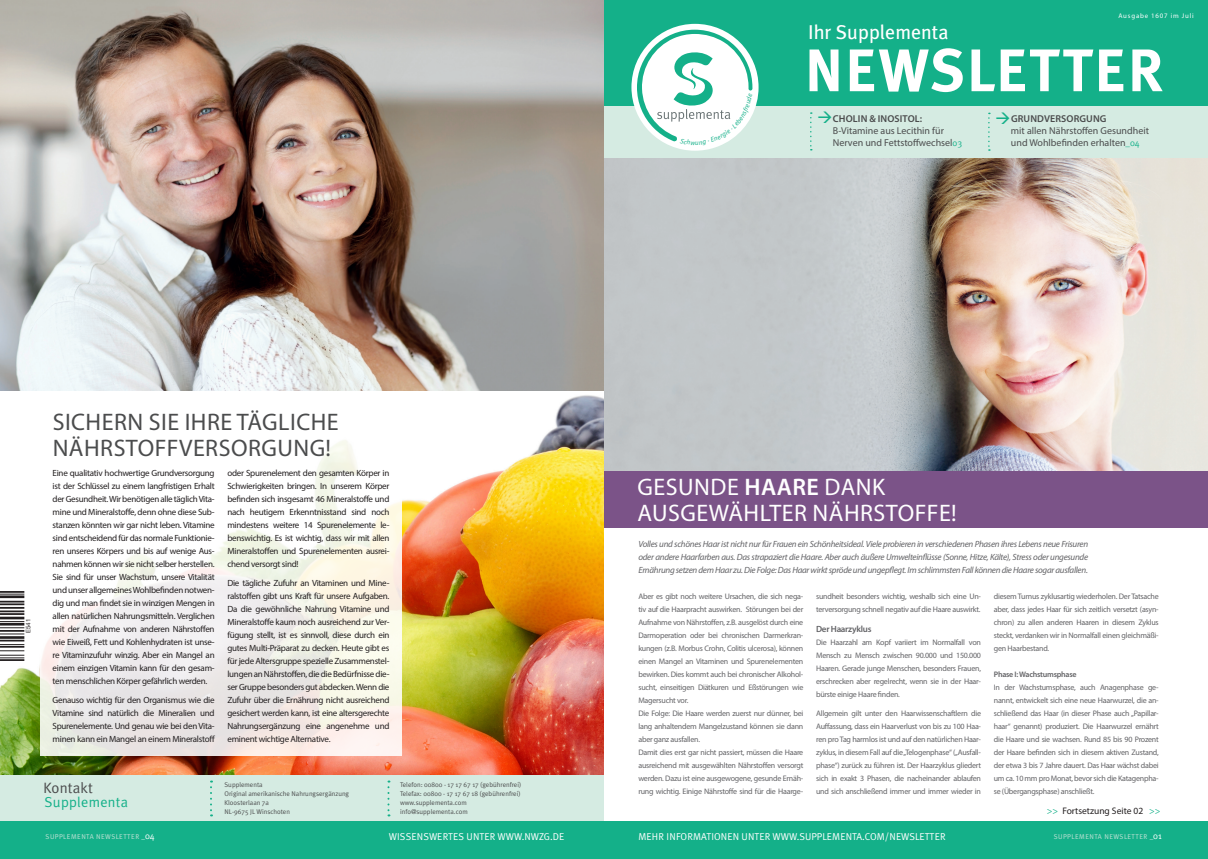
<style>
.page{position:relative;width:1208px;height:859px;background:#fff}
.page>*{position:absolute;margin:0;border:0;box-sizing:border-box;transform-origin:0 0}
.t1{font:700 60px "Meta Plus";letter-spacing:.02em;color:#fff}
.t2{font:24px "Myriad Pro";letter-spacing:.02em;color:#4b4c4d}
.t3{font:24px "Myriad Pro";letter-spacing:.02em;color:#fff}
.t4{font:20px "Meta Plus";color:#fff}
.t5{font:15px "Meta Plus Normal";letter-spacing:.01em;color:#4b4c4d}
.t6{font:14.4px "Meta Plus Normal";letter-spacing:.02em;color:#14b089}
.t7{font:10px "Myriad Pro";color:#4b4c4d}
.t8{font:10px "Meta Plus Normal";letter-spacing:.005em;color:#fff}
.t9{font:600 10px "Myriad Pro";letter-spacing:.01em;color:#4b4c4d}
.Copy{font:9.5px "Myriad Pro";color:#231f20}
.Copy-2{font:9px/13px "Myriad Pro";letter-spacing:-.03em;color:#231f20;text-align:justify}
.Copy-3{font:italic 9px/13px "Myriad Pro";letter-spacing:-.03em;color:#636366;text-align:justify}
.Copy-4{font:600 9px "Myriad Pro";letter-spacing:-.03em;color:#636366}
.Copy-5{font:8px/13px "Myriad Pro";letter-spacing:-.03em;color:#636366;text-align:justify}
.Copy-6{font:600 8px "Myriad Pro";letter-spacing:-.03em;color:#636366}
.Subline_10_5_pt{font:7px "Meta Plus Normal";letter-spacing:.06em;color:#c1e2d5}
.t10{font:6.8px "Meta Plus Normal";color:#4b4c4d}
.t11{font:6.8px "Myriad Pro";letter-spacing:.12em;color:#fff}
.t12{font:6.2px "Helvetica Neue";color:#231f20}
.s1{font-family:"Meta Plus Normal";font-size:9px;color:#14b089}
.s2{font-weight:600}
.s3{color:#14b089}
.s4{color:#fff}
.s5{font-size:9px;color:#fff}
</style>
<div class="page">
<img style="left:604px;top:157px;width:604px;height:314px">
<img style="left:0;top:0;width:604px;height:775px">
<div style="left:0;top:775px;width:604px;height:52px;background:#d5ebe2"></div>
<div style="left:0;top:821px;width:1208px;height:38px;background:#14b089"></div>
<div style="left:604px;top:105px;width:604px;height:52px;background:#d5ebe2"></div>
<div style="left:604px;top:0;width:604px;height:105px;background:#14b089"></div>
<svg style="left:988px;top:113px;width:2px;height:38px"></svg>
<svg style="left:810px;top:112px;width:2px;height:38px"></svg>
<div style="left:604px;top:471px;width:604px;height:56px;background:#7b5388"></div>
<svg style="left:40px;top:404px;width:362px;height:351px"></svg>
<hr style="left:0;top:659px;width:24px;height:2px;background:#231f20">
<svg style="left:0;top:640px;width:24px;height:18px"></svg>
<hr style="left:0;top:636px;width:24px;height:3px;background:#231f20">
<svg style="left:0;top:621px;width:24px;height:13px"></svg>
<hr style="left:0;top:617px;width:24px;height:2px;background:#231f20">
<hr style="left:0;top:613px;width:24px;height:2px;background:#231f20">
<hr style="left:0;top:610px;width:24px;height:2px;background:#231f20">
<hr style="left:0;top:607px;width:24px;height:2px;background:#231f20">
<hr style="left:0;top:603px;width:24px;height:2px;background:#231f20">
<svg style="left:0;top:601px;width:24px;height:1px"></svg>
<hr style="left:0;top:595px;width:24px;height:3px;background:#231f20">
<svg style="left:0;top:594px;width:24px;height:1px"></svg>
<hr style="left:0;top:591px;width:24px;height:2px;background:#231f20">
<svg style="left:210px;top:780px;width:2px;height:36px"></svg>
<svg style="left:387px;top:780px;width:2px;height:36px"></svg>
<svg style="left:630px;top:23px;width:130px;height:128px"></svg>
<p class="t11" style="left:1118px;top:12px;width:77px">Ausgabe 1607 im Juli</p>
<p class="t1" style="left:804px;top:36px;width:361px">NEWSLETTER</p>
<p class="t4" style="left:808px;top:20px;width:142px">Ihr Supplementa</p>
<p class="t9" style="left:833px;top:112px;width:91px">CHOLIN &amp; INOSITOL:</p>
<p class="t7" style="left:833px;top:124px;width:113px">B-Vitamine aus Lecithin für</p>
<p class="t7" style="left:833px;top:136px;width:131px">Nerven und Fettstoffwechsel<span class="s1">03</span></p>
<p class="t9" style="left:1011px;top:112px;width:97px">GRUNDVERSORGUNG</p>
<p class="t7" style="left:1011px;top:124px;width:140px">mit allen Nährstoffen Gesundheit</p>
<p class="t7" style="left:1011px;top:136px;width:130px">und Wohlbefinden erhalten<span class="s1">_04</span></p>
<p class="t12" style="left:24px;top:633px;width:16px;rotate:-90deg">E541</p>
<p class="t2" style="left:53px;top:407px;width:287px">SICHERN SIE IHRE TÄGLICHE</p>
<p class="t2" style="left:53px;top:433px;width:280px">NÄHRSTOFFVERSORGUNG!</p>
<p class="Copy-2" style="left:53px;top:466px;width:164px">Eine qualitativ hochwertige Grundversorgung ist der Schlüssel zu einem langfristigen Erhalt der Gesundheit. Wir benötigen alle täglich Vita&shy;mine und Mineralstoffe, denn ohne diese Sub&shy;stanzen könnten wir gar nicht leben. Vitamine sind entscheidend für das normale Funktionie&shy;ren unseres Körpers und bis auf wenige Aus&shy;nahmen können wir sie nicht selber herstellen.<br>Sie sind für unser Wachstum, unsere Vitalität und unser allgemeines Wohlbefinden notwen&shy;dig und man findet sie in winzigen Mengen in allen natürlichen Nahrungsmitteln. Verglichen mit der Aufnahme von anderen Nährstoffen wie Eiweiß, Fett und Kohlenhydraten ist unse&shy;re Vitaminzufuhr winzig. Aber ein Mangel an einem einzigen Vitamin kann für den gesam&shy;ten menschlichen Körper gefährlich werden.</p>
<p class="Copy-2" style="left:53px;top:693px;width:164px">Genauso wichtig für den Organismus wie die Vitamine sind natürlich die Mineralien und Spurenelemente. Und genau wie bei den Vita&shy;minen kann ein Mangel an einem Mineralstoff</p>
<p class="Copy-2" style="left:227px;top:466px;width:164px">oder Spurenelement den gesamten Körper in Schwierigkeiten bringen. In unserem Körper befinden sich insgesamt 46 Mineralstoffe und nach heutigem Erkenntnisstand sind noch mindestens weitere 14 Spurenelemente le&shy;benswichtig. Es ist wichtig, dass wir mit allen Mineralstoffen und Spurenelementen ausrei&shy;chend versorgt sind!</p>
<p class="Copy-2" style="left:227px;top:576px;width:164px">Die tägliche Zufuhr an Vitaminen und Mine&shy;ralstoffen gibt uns Kraft für unsere Aufgaben.<br>Da die gewöhnliche Nahrung Vitamine und Mineralstoffe kaum noch ausreichend zur Ver&shy;fügung stellt, ist es sinnvoll, diese durch ein gutes Multi-Präparat zu decken. Heute gibt es für jede Altersgruppe spezielle Zusammenstel&shy;lungen an Nährstoffen, die die Bedürfnisse die&shy;ser Gruppe besonders gut abdecken. Wenn die Zufuhr über die Ernährung nicht ausreichend gesichert werden kann, ist eine altersgerechte Nahrungsergänzung eine angenehme und eminent wichtige Alternative.</p>
<p class="t5" style="left:43px;top:779px;width:51px">Kontakt</p>
<p class="t10" style="left:224px;top:780px;width:40px">Supplementa</p>
<p class="t10" style="left:224px;top:789px;width:126px">Original amerikanische Nahrungsergänzung</p>
<p class="t10" style="left:224px;top:798px;width:46px">Kloosterlaan 7a</p>
<p class="t10" style="left:224px;top:807px;width:67px">NL-9675 JL Winschoten</p>
<p class="t6" style="left:45px;top:793px;width:85px">Supplementa</p>
<p class="t10" style="left:400px;top:780px;width:123px">Telefon: 00800 - 17 17 67 17 (gebührenfrei)</p>
<p class="t10" style="left:400px;top:789px;width:122px">Telefax: 00800 - 17 17 67 18 (gebührenfrei)</p>
<p class="t10" style="left:400px;top:798px;width:68px">www.supplementa.com</p>
<p class="t10" style="left:400px;top:807px;width:69px">info@supplementa.com</p>
<p class="t3" style="left:637px;top:472px;width:249px">GESUNDE <span class="s2">HAARE</span> DANK</p>
<p class="t3" style="left:637px;top:498px;width:320px">AUSGEWÄHLTER NÄHRSTOFFE!</p>
<p class="Copy-3" style="left:638px;top:537px;width:451px">Volles und schönes Haar ist nicht nur für Frauen ein Schönheitsideal. Viele probieren in verschiedenen Phasen ihres Lebens neue Frisuren oder andere Haarfarben aus. Das strapaziert die Haare. Aber auch äußere Umwelteinflüsse (Sonne, Hitze, Kälte), Stress oder ungesunde Ernährung setzen dem Haar zu. Die Folge: Das Haar wirkt spröde und ungepflegt. Im schlimmsten Fall können die Haare sogar ausfallen.</p>
<p class="Copy-5" style="left:638px;top:590px;width:166px">Aber es gibt noch weitere Ursachen, die sich nega&shy;tiv auf die Haarpracht auswirken. Störungen bei der Aufnahme von Nährstoffen, z.B. ausgelöst durch eine Darmoperation oder bei chronischen Darmerkran&shy;kungen (z.B. Morbus Crohn, Colitis ulcerosa), können einen Mangel an Vitaminen und Spurenelementen bewirken. Dies kommt auch bei chronischer Alkohol&shy;sucht, einseitigen Diätkuren und Eßstörungen wie Magersucht vor.</p>
<p class="Copy-5" style="left:638px;top:707px;width:166px">Die Folge: Die Haare werden zuerst nur dünner, bei lang anhaltendem Mangelzustand können sie dann aber ganz ausfallen.</p>
<p class="Copy-5" style="left:638px;top:746px;width:166px">Damit dies erst gar nicht passiert, müssen die Haare ausreichend mit ausgewählten Nährstoffen versorgt werden. Dazu ist eine ausgewogene, gesunde Ernäh&shy;rung wichtig. Einige Nährstoffe sind für die Haarge-</p>
<p class="Copy-5" style="left:816px;top:590px;width:166px">sundheit besonders wichtig, weshalb sich eine Un&shy;terversorgung schnell negativ auf die Haare auswirkt.</p>
<p class="Copy-4" style="left:816px;top:623px;width:57px">Der Haarzyklus</p>
<p class="Copy-5" style="left:816px;top:635px;width:166px">Die Haarzahl am Kopf variiert im Normalfall von Mensch zu Mensch zwischen 90.000 und 150.000<br>Haaren. Gerade junge Menschen, besonders Frauen, erschrecken aber regelrecht, wenn sie in der Haar&shy;bürste einige Haare finden.</p>
<p class="Copy-5" style="left:816px;top:707px;width:166px">Allgemein gilt unter den Haarwissenschaftlern die Auffassung, dass ein Haarverlust von bis zu 100 Haa&shy;ren pro Tag harmlos ist und auf den natürlichen Haar&shy;zyklus, in diesem Fall auf die „Telogenphase“ („Ausfall&shy;phase“) zurück zu führen ist. Der Haarzyklus gliedert sich in exakt 3 Phasen, die nacheinander ablaufen und sich anschließend immer und immer wieder in</p>
<p class="Copy-5" style="left:993px;top:590px;width:166px">diesem Turnus zyklusartig wiederholen. Der Tatsache aber, dass jedes Haar für sich zeitlich versetzt (asyn&shy;chron) zu allen anderen Haaren in diesem Zyklus steckt, verdanken wir in Normalfall einen gleichmäßi&shy;gen Haarbestand.</p>
<p class="Copy-6" style="left:993px;top:669px;width:84px">Phase I: Wachstumsphase</p>
<p class="Copy-5" style="left:993px;top:681px;width:166px">In der Wachstumsphase, auch Anagenphase ge&shy;nannt, entwickelt sich eine neue Haarwurzel, die an&shy;schließend das Haar (in dieser Phase auch „Papillar&shy;haar“ genannt) produziert. Die Haarwurzel ernährt die Haare und sie wachsen. Rund 85 bis 90 Prozent der Haare befinden sich in diesem aktiven Zustand, der etwa 3 bis 7 Jahre dauert. Das Haar wächst dabei um ca. 10 mm pro Monat, bevor sich die Katagenpha&shy;se (Übergangsphase) anschließt.</p>
<p class="Copy" style="left:1047px;top:804px;width:115px"><span class="s3">&gt;&gt;</span> Fortsetzung Seite 02 <span class="s3">&gt;&gt;</span></p>
<p class="t8" style="left:389px;top:831px;width:177px">WISSENSWERTES UNTER WWW.NWZG.DE</p>
<p class="t8" style="left:638px;top:831px;width:309px">MEHR INFORMATIONEN UNTER WWW.SUPPLEMENTA.COM/NEWSLETTER</p>
<p class="Subline_10_5_pt" style="left:46px;top:832px;width:111px">SUPPLEMENTA NEWSLETTER <span class="s4">_</span><span class="s5">04</span></p>
<p class="Subline_10_5_pt" style="left:1053px;top:832px;width:110px">SUPPLEMENTA NEWSLETTER <span class="s4">_</span><span class="s5">01</span></p>
</div>
